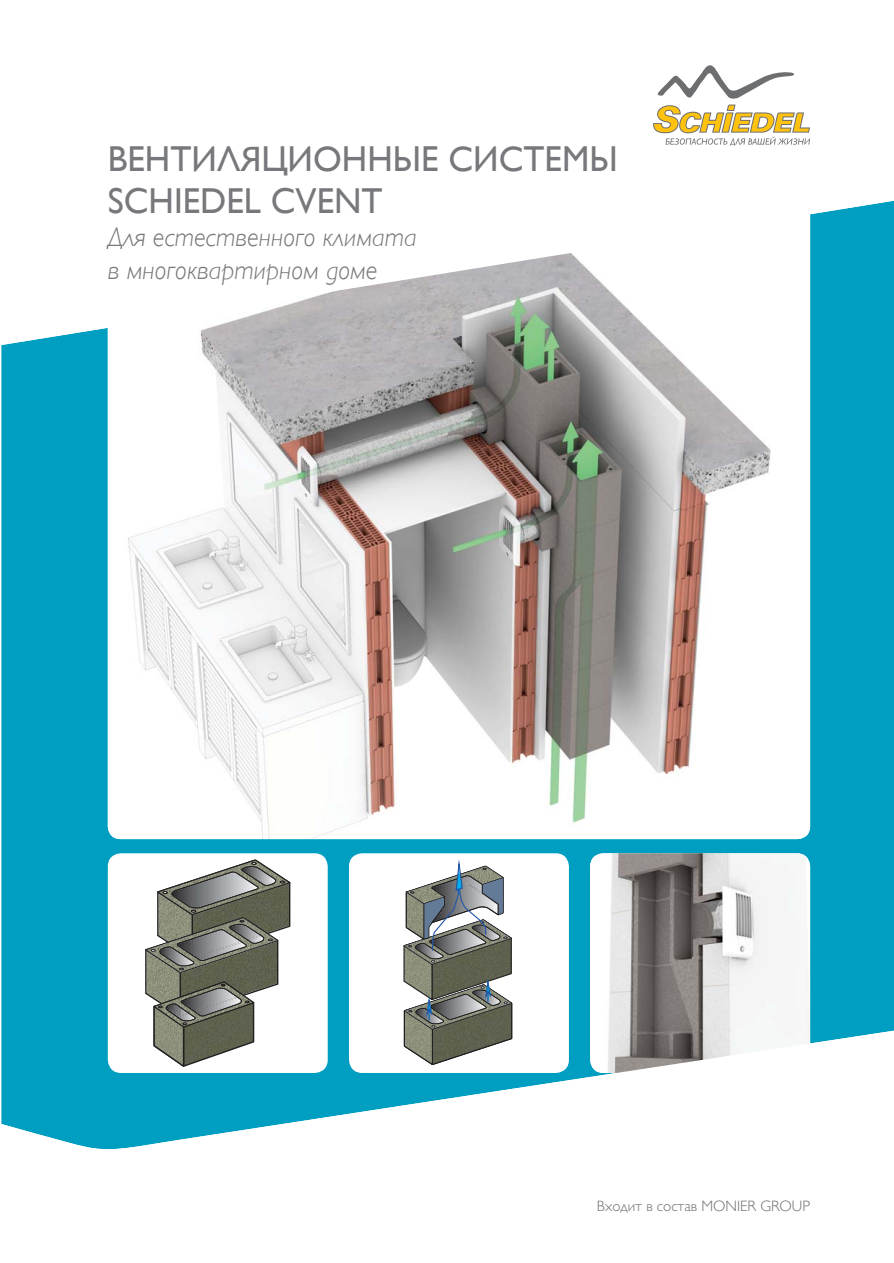
<style>
.page{position:relative;width:894px;height:1263px;background:#fff}
.page>*{position:absolute;margin:0;border:0;box-sizing:border-box;transform-origin:0 0}
.t1{font:36px/42px "Gill Sans CE";color:#77787b}
.t2{font:italic 300 27px/33px "Gill Sans";color:#77787b}
.t3{font:300 15px "Gill Sans CE";color:#6d6e70}
</style>
<div class="page">
<div style="left:1px;top:345px;width:892px;height:682px;background:#009fc2"></div>
<div style="left:108px;top:853px;width:219px;height:220px;background:#fff;border-radius:13px"></div>
<svg style="left:145px;top:859px;width:145px;height:168px"></svg>
<div style="left:349px;top:853px;width:219px;height:220px;background:#fff;border-radius:13px"></div>
<svg style="left:403px;top:859px;width:110px;height:168px"></svg>
<img style="left:590px;top:853px;width:219px;height:220px;border-radius:13px">
<img style="left:108px;top:192px;width:701px;height:647px;border-radius:13px">
<svg style="left:3px;top:73px;width:890px;height:272px"></svg>
<svg style="left:1px;top:1027px;width:892px;height:123px"></svg>
<svg style="left:657px;top:65px;width:136px;height:34px"></svg>
<svg style="left:652px;top:105px;width:157px;height:41px"></svg>
<h1 class="t1" style="left:108px;top:137px;width:511px">ВЕНТИЛЯЦИОННЫЕ СИСТЕМЫ<br>SCHIEDEL CVENT</h1>
<p class="t2" style="left:108px;top:220px;width:310px">Для естественного климата в многоквартирном доме</p>
<p class="t3" style="left:596px;top:1197px;width:214px">Входит в состав MONIER GROUP</p>
</div>
